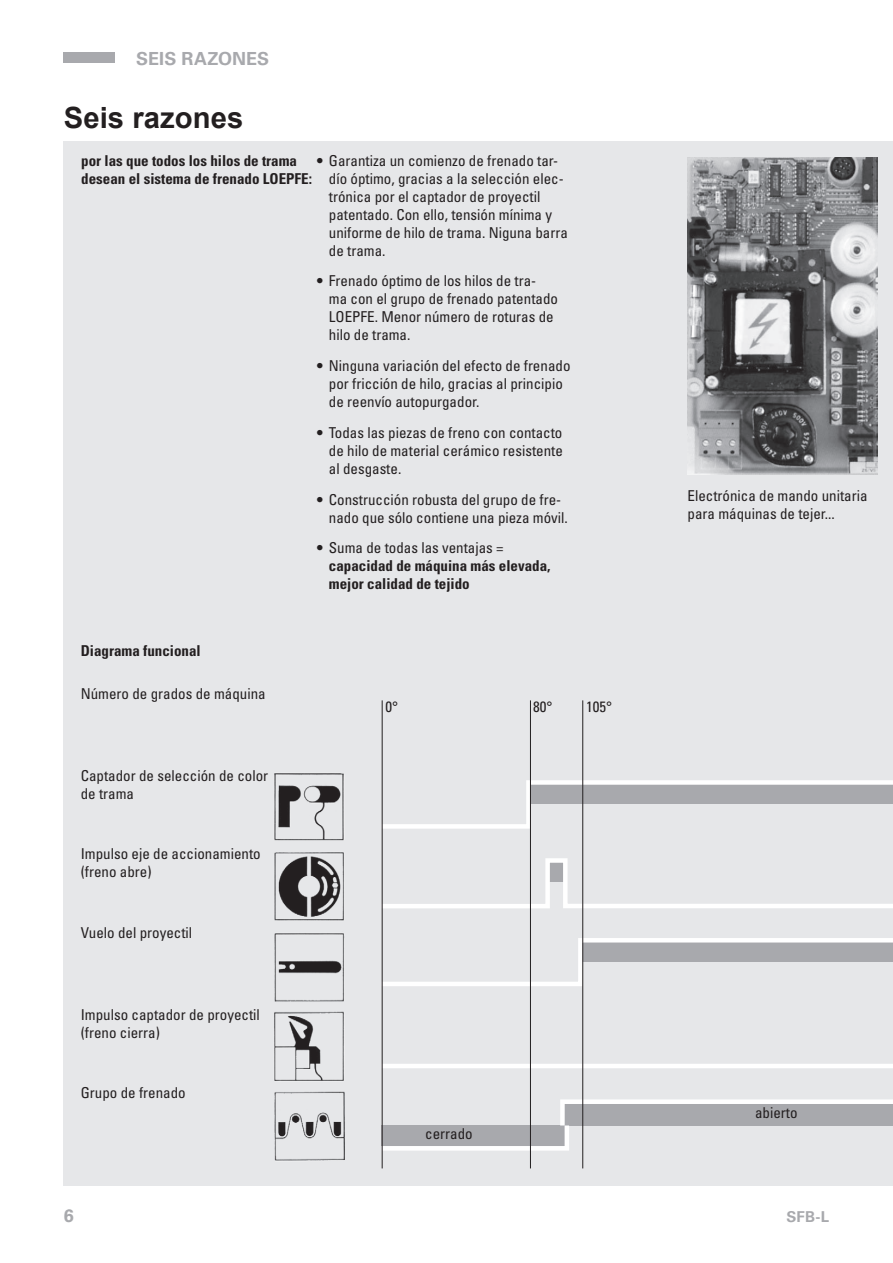
<style>
.page{position:relative;width:893px;height:1263px;background:#fff}
.page>*{position:absolute;margin:0;border:0;box-sizing:border-box;transform-origin:0 0}
.t1{font:700 29.25px "Arial";color:#231f20}
.t2{font:700 18px "Univers";letter-spacing:.005em;color:#a8a9ad}
.t3{font:condensed 15px/18px "Univers";color:#231f20}
.t4{font:700 condensed 15px/18px "Univers";color:#231f20}
.t5{font:700 15px "Univers";color:#a8a9ad}
.s1{font-weight:300;font-stretch:normal}
.s2{font-weight:400}
</style>
<div class="page">
<div style="left:64px;top:52px;width:51px;height:11px;background:#a8a9ad"></div>
<div style="left:64px;top:141px;width:829px;height:1044px;background:#e6e7e9"></div>
<img style="left:274px;top:773px;width:70px;height:388px">
<img style="left:688px;top:157px;width:189px;height:317px">
<svg style="left:381px;top:778px;width:512px;height:53px"></svg>
<svg style="left:381px;top:856px;width:512px;height:55px"></svg>
<svg style="left:381px;top:936px;width:512px;height:52px"></svg>
<svg style="left:381px;top:1016px;width:512px;height:55px"></svg>
<svg style="left:381px;top:1097px;width:512px;height:56px"></svg>
<hr style="left:582px;top:700px;width:1px;height:468px;background:#231f20">
<hr style="left:530px;top:700px;width:1px;height:468px;background:#231f20">
<hr style="left:382px;top:700px;width:1px;height:468px;background:#231f20">
<p class="t2" style="left:136px;top:48px;width:135px">SEIS RAZONES</p>
<h1 class="t1" style="left:64px;top:98px;width:181px">Seis razones</h1>
<p class="t3" style="left:329px;top:151px;width:241px;text-indent:-13px"><span class="s1">•</span> Garantiza un comienzo de frenado tar&shy;dío óptimo, gracias a la selección elec&shy;trónica por el captador de proyectil patentado. Con ello, tensión mínima y uniforme de hilo de trama. Niguna barra de trama.</p>
<p class="t3" style="left:329px;top:272px;width:231px;text-indent:-13px"><span class="s1">•</span> Frenado óptimo de los hilos de tra&shy;ma con el grupo de frenado patentado<br>LOEPFE. Menor número de roturas de hilo de trama.</p>
<p class="t3" style="left:329px;top:357px;width:243px;text-indent:-13px"><span class="s1">•</span> Ninguna variación del efecto de frenado por fricción de hilo, gracias al principio de reenvío autopurgador.</p>
<p class="t3" style="left:329px;top:423px;width:236px;text-align:justify;text-indent:-13px"><span class="s1">•</span> Todas las piezas de freno con contacto de hilo de material cerámico resistente al desgaste.</p>
<p class="t3" style="left:329px;top:490px;width:241px;text-indent:-13px"><span class="s1">•</span> Construcción robusta del grupo de fre&shy;nado que sólo contiene una pieza móvil.</p>
<p class="t4" style="left:329px;top:539px;width:223px;text-indent:-13px"><span class="s1">•</span> <span class="s2">Suma de todas las ventajas = </span>capacidad de máquina más elevada, mejor calidad de tejido</p>
<p class="t4" style="left:81px;top:152px;width:232px">por las que todos los hilos de trama desean el sistema de frenado LOEPFE:</p>
<p class="t4" style="left:81px;top:641px;width:121px">Diagrama funcional</p>
<p class="t3" style="left:81px;top:684px;width:186px">Número de grados de máquina</p>
<p class="t3" style="left:81px;top:766px;width:189px">Captador de selección de color de trama</p>
<p class="t3" style="left:81px;top:845px;width:181px">Impulso eje de accionamiento (freno abre)</p>
<p class="t3" style="left:81px;top:923px;width:113px">Vuelo del proyectil</p>
<p class="t3" style="left:81px;top:1005px;width:181px">Impulso captador de proyectil (freno cierra)</p>
<p class="t3" style="left:81px;top:1084px;width:106px">Grupo de frenado</p>
<p class="t3" style="left:385px;top:698px;width:14px">0°</p>
<p class="t3" style="left:533px;top:698px;width:21px">80°</p>
<p class="t3" style="left:586px;top:698px;width:27px">105°</p>
<p class="t3" style="left:425px;top:1125px;width:49px">cerrado</p>
<p class="t3" style="left:688px;top:486px;width:181px">Electrónica de mando unitaria para máquinas de tejer...</p>
<p class="t3" style="left:755px;top:1103px;width:44px">abierto</p>
<p class="t2" style="left:64px;top:1205px;width:12px">6</p>
<p class="t5" style="left:786px;top:1208px;width:44px">SFB-L</p>
</div>
